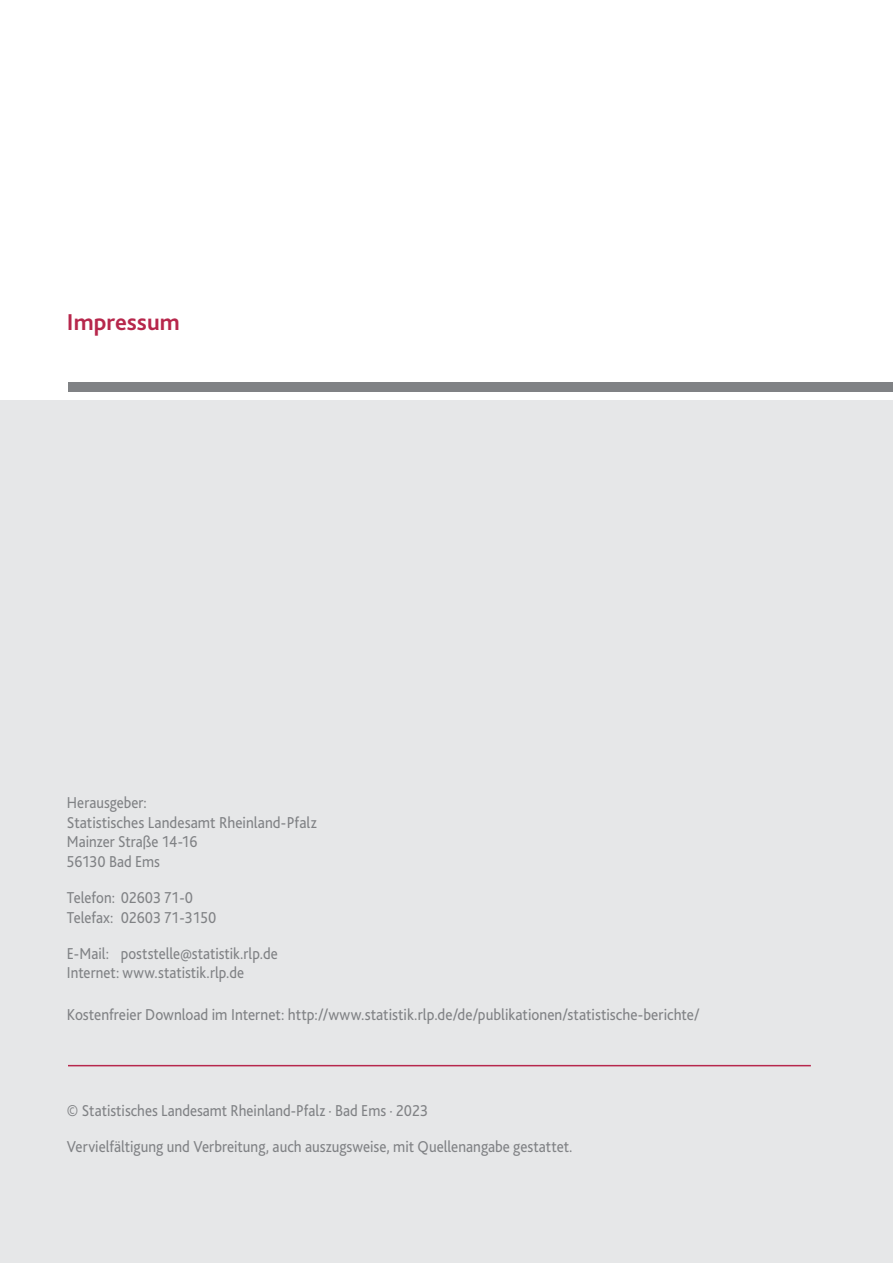
<style>
.page{position:relative;width:893px;height:1263px;background:#fff}
.page>*{position:absolute;margin:0;border:0;box-sizing:border-box;transform-origin:0 0}
.t1{font:24px "Bliss 2 Bold 2";color:#b7274c}
.t2{font:16.5px/19.5px "Bliss 23";color:#808285;scale:.9 1}
.t3{font:16.5px "Bliss 23";color:#808285;scale:.92 1}
.s1{font-family:"Bliss 22"}
</style>
<div class="page">
<div style="left:0;top:400px;width:893px;height:863px;background:#e6e7e8"></div>
<div style="left:68px;top:383px;width:825px;height:9px;background:#808285"></div>
<hr style="left:68px;top:1065px;width:743px;height:1px;background:#b7274c">
<h1 class="t1" style="left:67px;top:308px;width:114px">Impressum</h1>
<p class="t2" style="left:67px;top:794px;width:279px">Herausgeber:<br>Statistisches Landesamt Rheinland-Pfalz<br>Mainzer Straße 14-16<br>56130 Bad Ems</p>
<p class="t2" style="left:67px;top:889px;width:168px">Telefon: 02603 71-0<br>Telefax: 02603 71-3150</p>
<p class="t2" style="left:67px;top:945px;width:236px">E-Mail: poststelle@statistik.rlp.de<br>Internet: www.statistik.rlp.de</p>
<p class="t3" style="left:67px;top:1008px;width:689px">Kostenfreier Download im Internet: http://www.statistik.rlp.de/de/publikationen/statistische-berichte/</p>
<p class="t2" style="left:67px;top:1095px;width:563px;line-height:35.7px">© Statistisches Landesamt Rheinland-Pfalz · Bad Ems · 202<span class="s1">3<br></span>Vervielfältigung und Verbreitung, auch auszugsweise, mit Quellenangabe gestattet.</p>
</div>
